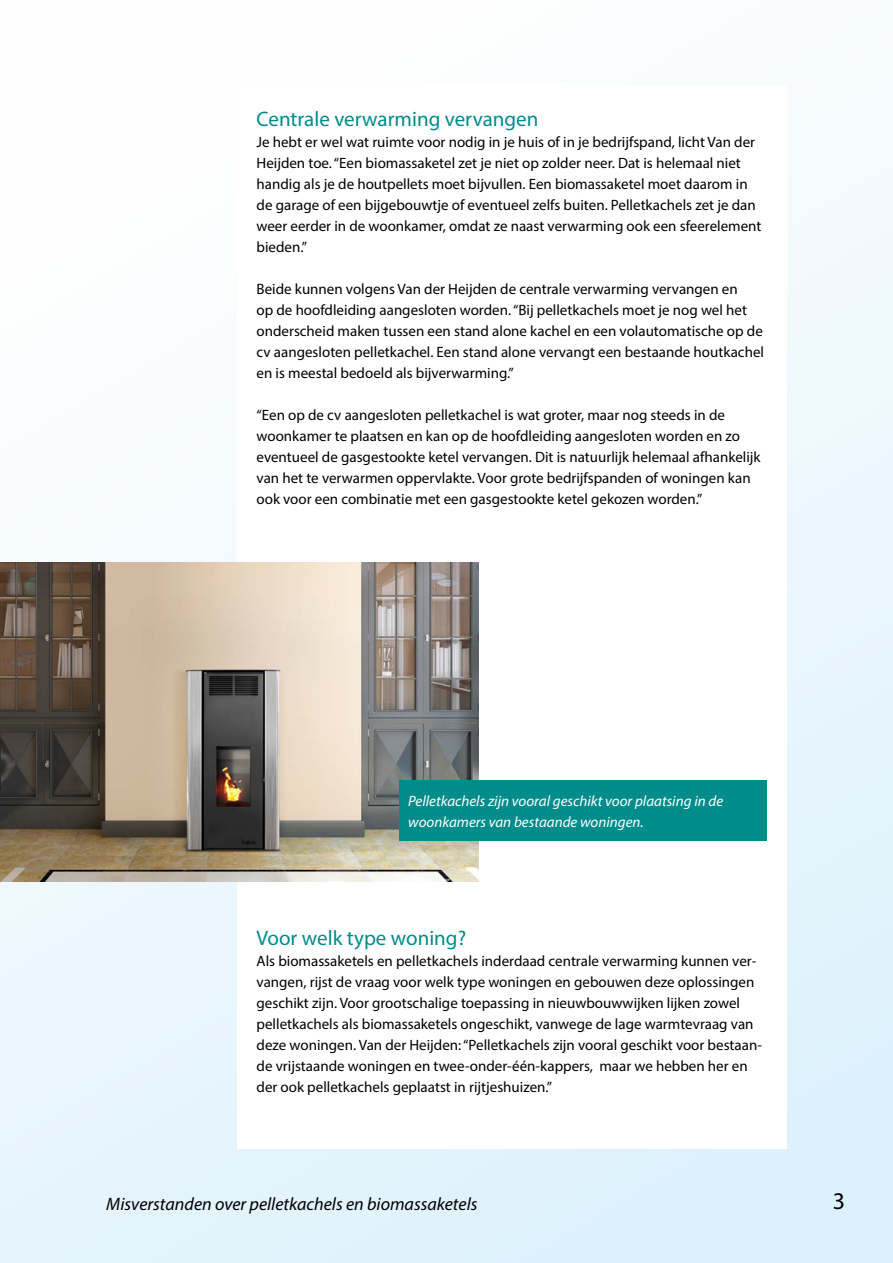
<style>
.page{position:relative;width:893px;height:1263px;background:#fff}
.page>*{position:absolute;margin:0;border:0;box-sizing:border-box;transform-origin:0 0}
.t1{font:24px "Myriad Pro";color:#000}
.t2{font:21px "Myriad Pro";color:#008c8a}
.t3{font:italic 18px "Myriad Pro";color:#000}
.t4{font:15px/21px "Myriad Pro";color:#000}
.t5{font:italic 15px/21px "Myriad Pro";color:#fff}
</style>
<div class="page">
<div style="left:0;top:0;width:893px;height:1263px;background:linear-gradient(to bottom,#fefefe,#def1fc)"></div>
<div style="left:237px;top:85px;width:550px;height:1063px;background:#fff"></div>
<img style="left:0;top:562px;width:478px;height:319px">
<div style="left:400px;top:780px;width:367px;height:61px;background:#008c8a"></div>
<h2 class="t2" style="left:257px;top:106px;width:283px">Centrale verwarming vervangen</h2>
<p class="t4" style="left:257px;top:132px;width:506px">Je hebt er wel wat ruimte voor nodig in je huis of in je bedrijfspand, licht Van der Heijden toe. “Een biomassaketel zet je niet op zolder neer. Dat is helemaal niet handig als je de houtpellets moet bijvullen. Een biomassaketel moet daarom in de garage of een bijgebouwtje of eventueel zelfs buiten. Pelletkachels zet je dan weer eerder in de woonkamer, omdat ze naast verwarming ook een sfeerelement bieden.”</p>
<p class="t4" style="left:257px;top:279px;width:509px">Beide kunnen volgens Van der Heijden de centrale verwarming vervangen en<br>op de hoofdleiding aangesloten worden. “Bij pelletkachels moet je nog wel het onderscheid maken tussen een stand alone kachel en een volautomatische op de cv aangesloten pelletkachel. Een stand alone vervangt een bestaande houtkachel en is meestal bedoeld als bijverwarming.”</p>
<p class="t4" style="left:257px;top:405px;width:506px">“Een op de cv aangesloten pelletkachel is wat groter, maar nog steeds in de woonkamer te plaatsen en kan op de hoofdleiding aangesloten worden en zo eventueel de gasgestookte ketel vervangen. Dit is natuurlijk helemaal afhankelijk van het te verwarmen oppervlakte. Voor grote bedrijfspanden of woningen kan ook voor een combinatie met een gasgestookte ketel gekozen worden.”</p>
<p class="t5" style="left:408px;top:790px;width:316px">Pelletkachels zijn vooral geschikt voor plaatsing in de woonkamers van bestaande woningen.</p>
<h2 class="t2" style="left:257px;top:925px;width:211px">Voor welk type woning?</h2>
<p class="t4" style="left:257px;top:951px;width:507px">Als biomassaketels en pelletkachels inderdaad centrale verwarming kunnen ver&shy;vangen, rijst de vraag voor welk type woningen en gebouwen deze oplossingen geschikt zijn. Voor grootschalige toepassing in nieuwbouwwijken lijken zowel pelletkachels als biomassaketels ongeschikt, vanwege de lage warmtevraag van deze woningen. Van der Heijden: “Pelletkachels zijn vooral geschikt voor bestaan&shy;de vrijstaande woningen en twee-onder-één-kappers, maar we hebben her en der ook pelletkachels geplaatst in rijtjeshuizen.”</p>
<p class="t3" style="left:106px;top:1192px;width:373px">Misverstanden over pelletkachels en biomassaketels</p>
<h1 class="t1" style="left:833px;top:1186px;width:14px">3</h1>
</div>
